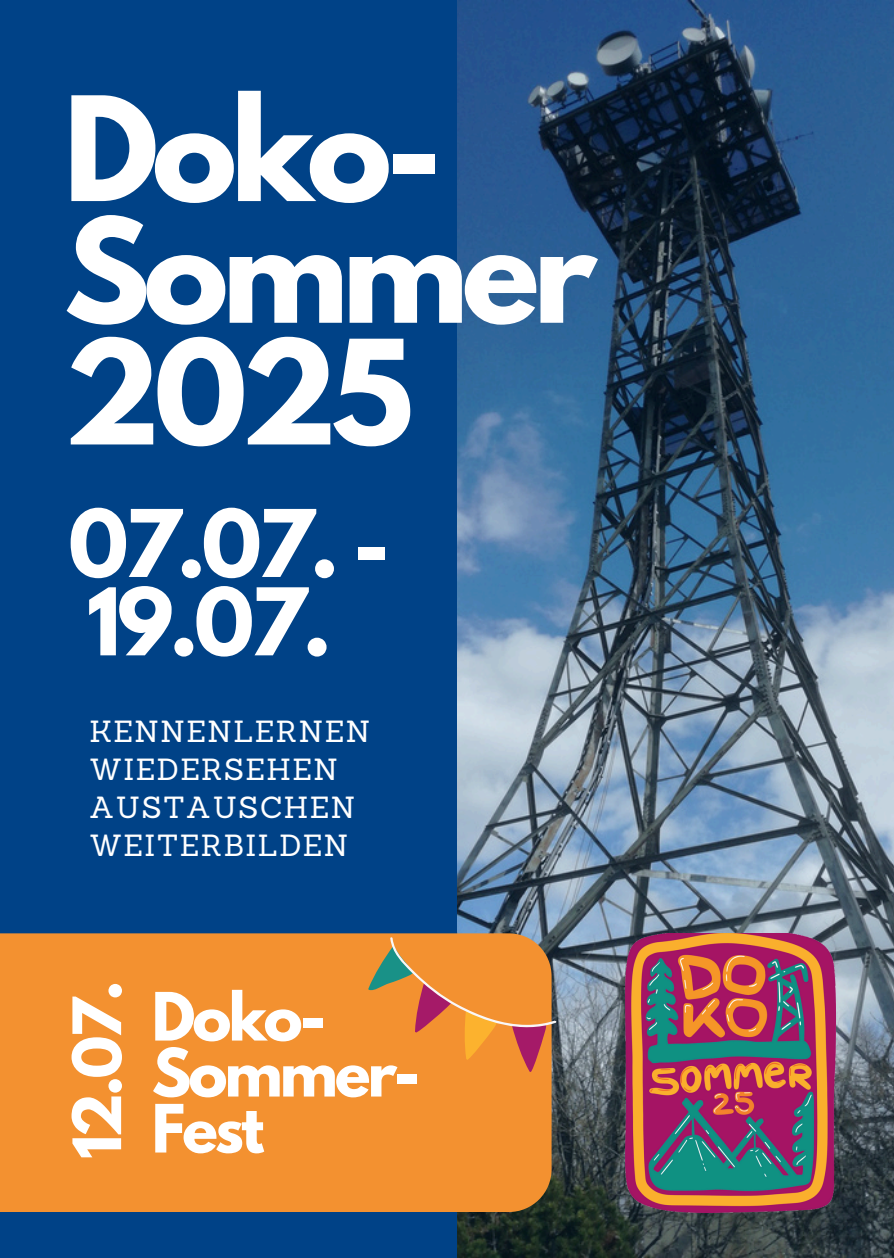
<style>
.page{position:relative;width:894px;height:1258px;background:#fff}
.page>*{position:absolute;margin:0;border:0;box-sizing:border-box;transform-origin:0 0}
.t1{font:700 128.1px/121.8px "League Spartan";letter-spacing:-.05em;color:#fff}
.t2{font:700 82.5px/78.3px "League Spartan";letter-spacing:-.05em;color:#fff}
.t3{font:700 59.1px/56.1px "League Spartan";letter-spacing:-.05em;color:#fff}
.t4{font:29.7px "Sanchez";letter-spacing:.05em;color:#fff}
</style>
<div class="page">
<div style="left:0;top:0;width:893px;height:1258px;background:#004287"></div>
<img style="left:457px;top:0;width:436px;height:1258px">
<img style="left:625px;top:933px;width:210px;height:279px">
<div style="left:0;top:933px;width:551px;height:279px;background:#f39130"></div>
<svg style="left:366px;top:933px;width:190px;height:140px;background:#e18a3b"></svg>
<p class="t1" style="left:64px;top:105px;width:534px">Doko-<br>Sommer<br>2025</p>
<h1 class="t2" style="left:68px;top:515px;width:323px">07.07. -<br>19.07.</h1>
<p class="t4" style="left:89px;top:712px;width:282px">KENNENLERNEN</p>
<p class="t4" style="left:89px;top:750px;width:250px">WIEDERSEHEN</p>
<p class="t4" style="left:89px;top:788px;width:267px">AUSTAUSCHEN</p>
<p class="t4" style="left:89px;top:826px;width:260px">WEITERBILDEN</p>
<h2 class="t3" style="left:77px;top:1159px;width:180px;rotate:-90deg">12.07.</h2>
<p class="t3" style="left:152px;top:996px;width:270px">Doko-<br>Sommer-</p>
<p class="t3" style="left:152px;top:1108px;width:114px">Fest</p>
</div>
